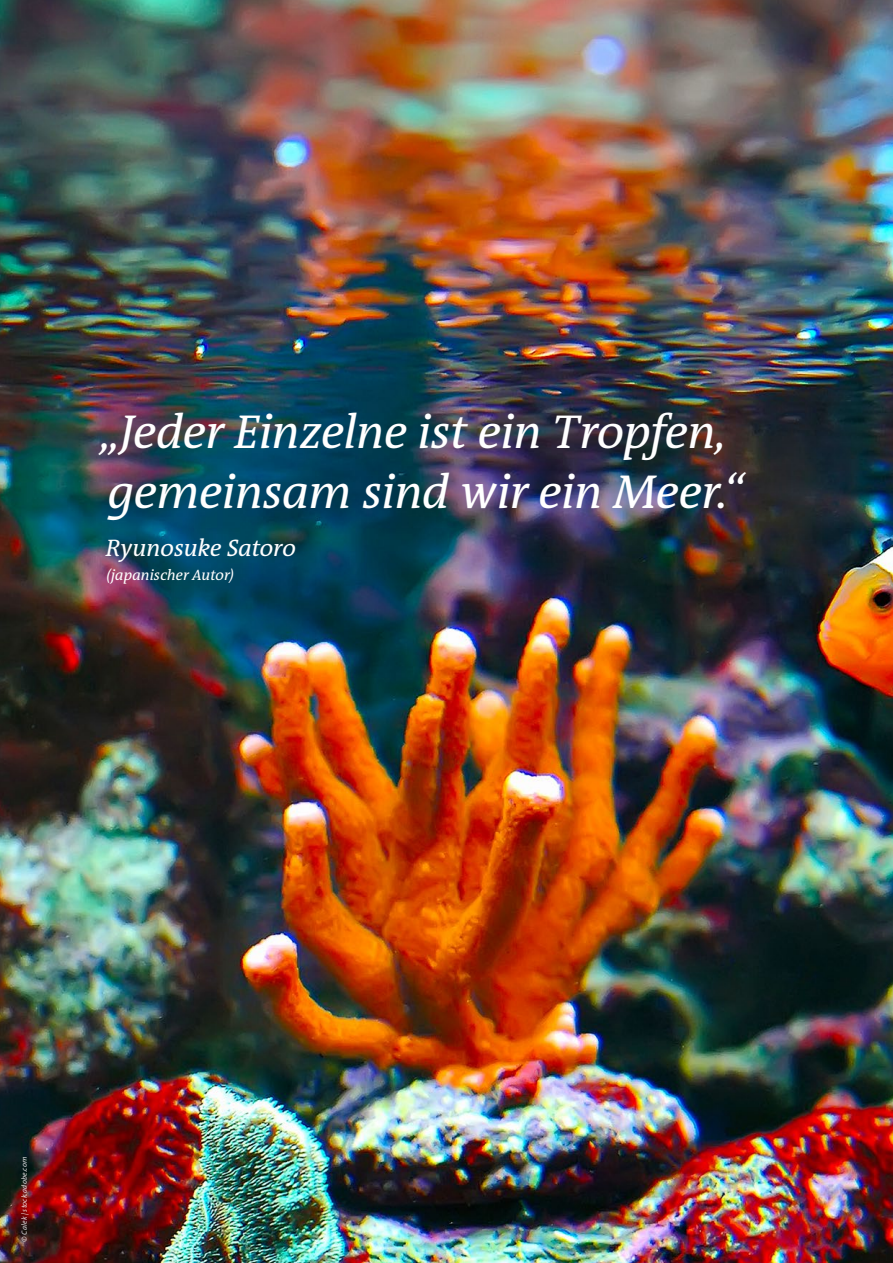
<style>
.page{position:relative;width:893px;height:1263px;background:#fff}
.page>*{position:absolute;margin:0;border:0;box-sizing:border-box;transform-origin:0 0}
.t1{font:italic 48px/60px "The Antiqua B W5 Plain";letter-spacing:-.01em;color:#fff}
.t2{font:italic 24px "The Antiqua B W5 Plain";letter-spacing:-.01em;color:#fff}
.t3{font:italic 15px "The Antiqua B W5 Plain";color:#fff}
.t4{font:italic 7.5px "The Sans C4 s";letter-spacing:.015em;color:#fff}
</style>
<div class="page">
<img style="left:0;top:0;width:893px;height:1263px">
<p class="t1" style="left:101px;top:402px;width:644px">„Jeder Einzelne ist ein Tropfen, gemeinsam sind wir ein Meer.“</p>
<p class="t2" style="left:106px;top:532px;width:192px">Ryunosuke Satoro</p>
<p class="t3" style="left:106px;top:565px;width:129px">(japanischer Autor)</p>
<p class="t4" style="left:19px;top:1242px;width:86px;rotate:-90deg">© Calek | stock.adobe.com</p>
</div>
